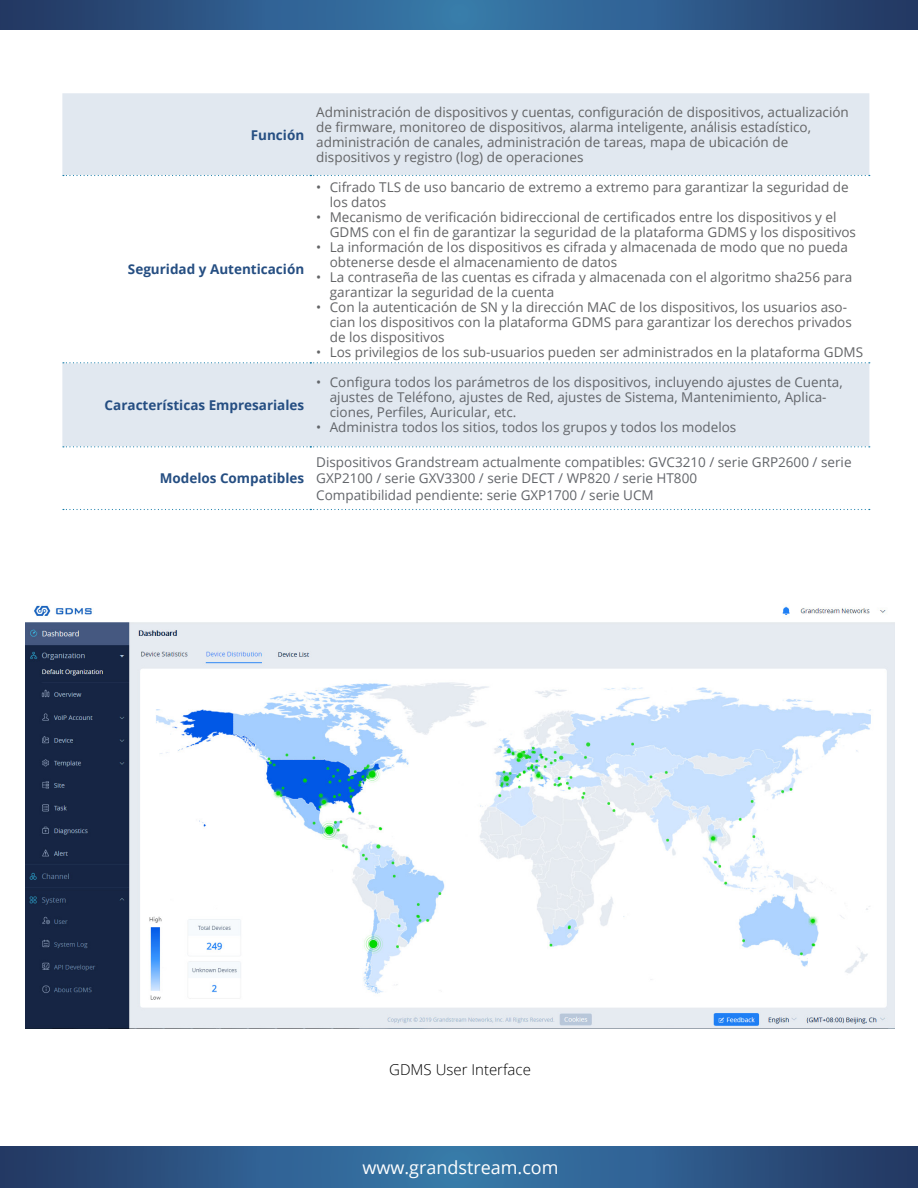
<style>
.page{position:relative;width:918px;height:1188px;background:#fff}
.page>*{position:absolute;margin:0;border:0;box-sizing:border-box;transform-origin:0 0}
.t1{font:18px "Open Sans";color:#fff}
.t2{font:300 15px "Open Sans";color:#000}
.t3{font:13.5px/15px "Open Sans";color:#636466}
.t4{font:13.5px/15px "Open Sans";color:#62656a}
.t5{font:700 13.5px "Open Sans";color:#254e82}
</style>
<div class="page">
<svg style="left:0;top:0;width:918px;height:30px;background:#2d5988"></svg>
<svg style="left:0;top:1146px;width:918px;height:42px;background:#2d5988"></svg>
<svg style="left:62px;top:93px;width:807px;height:354px"></svg>
<svg style="left:63px;top:175px;width:807px;height:1px"></svg>
<svg style="left:63px;top:362px;width:807px;height:1px"></svg>
<svg style="left:63px;top:446px;width:807px;height:1px"></svg>
<svg style="left:63px;top:509px;width:807px;height:1px"></svg>
<img style="left:25px;top:605px;width:870px;height:423px">
<p class="t5" style="left:251px;top:125px;width:55px">Función</p>
<p class="t5" style="left:128px;top:260px;width:178px">Seguridad y Autenticación</p>
<p class="t5" style="left:105px;top:396px;width:201px">Características Empresariales</p>
<p class="t5" style="left:160px;top:469px;width:146px">Modelos Compatibles</p>
<p class="t3" style="left:316px;top:104px;width:534px">Administración de dispositivos y cuentas, configuración de dispositivos, actualización de firmware, monitoreo de dispositivos, alarma inteligente, análisis estadístico, administración de canales, administración de tareas, mapa de ubicación de dispositivos y registro (log) de operaciones</p>
<p class="t3" style="left:330px;top:179px;width:521px;text-indent:-14px">• Cifrado TLS de uso bancario de extremo a extremo para garantizar la seguridad de los datos</p>
<p class="t3" style="left:330px;top:209px;width:528px;text-indent:-14px">• Mecanismo de verificación bidireccional de certificados entre los dispositivos y el<br>GDMS con el fin de garantizar la seguridad de la plataforma GDMS y los dispositivos</p>
<p class="t3" style="left:330px;top:239px;width:520px;text-indent:-14px">• La información de los dispositivos es cifrada y almacenada de modo que no pueda obtenerse desde el almacenamiento de datos</p>
<p class="t3" style="left:330px;top:269px;width:524px;text-indent:-14px">• La contraseña de las cuentas es cifrada y almacenada con el algoritmo sha256 para garantizar la seguridad de la cuenta</p>
<p class="t3" style="left:330px;top:299px;width:524px;text-indent:-14px">• Con la autenticación de SN y la dirección MAC de los dispositivos, los usuarios aso&shy;cian los dispositivos con la plataforma GDMS para garantizar los derechos privados de los dispositivos</p>
<p class="t3" style="left:316px;top:344px;width:548px">• Los privilegios de los sub-usuarios pueden ser administrados en la plataforma GDMS</p>
<p class="t4" style="left:330px;top:375px;width:514px;text-indent:-14px">• Configura todos los parámetros de los dispositivos, incluyendo ajustes de Cuenta, ajustes de Teléfono, ajustes de Red, ajustes de Sistema, Mantenimiento, Aplica&shy;ciones, Perfiles, Auricular, etc.</p>
<p class="t4" style="left:316px;top:420px;width:422px">• Administra todos los sitios, todos los grupos y todos los modelos</p>
<p class="t4" style="left:316px;top:454px;width:537px;line-height:16.2px">Dispositivos Grandstream actualmente compatibles: GVC3210 / serie GRP2600 / serie<br>GXP2100 / serie GXV3300 / serie DECT / WP820 / serie HT800<br>Compatibilidad pendiente: serie GXP1700 / serie UCM</p>
<p class="t2" style="left:389px;top:1059px;width:143px">GDMS User Interface</p>
<h1 class="t1" style="left:362px;top:1155px;width:198px">www.grandstream.com</h1>
</div>
